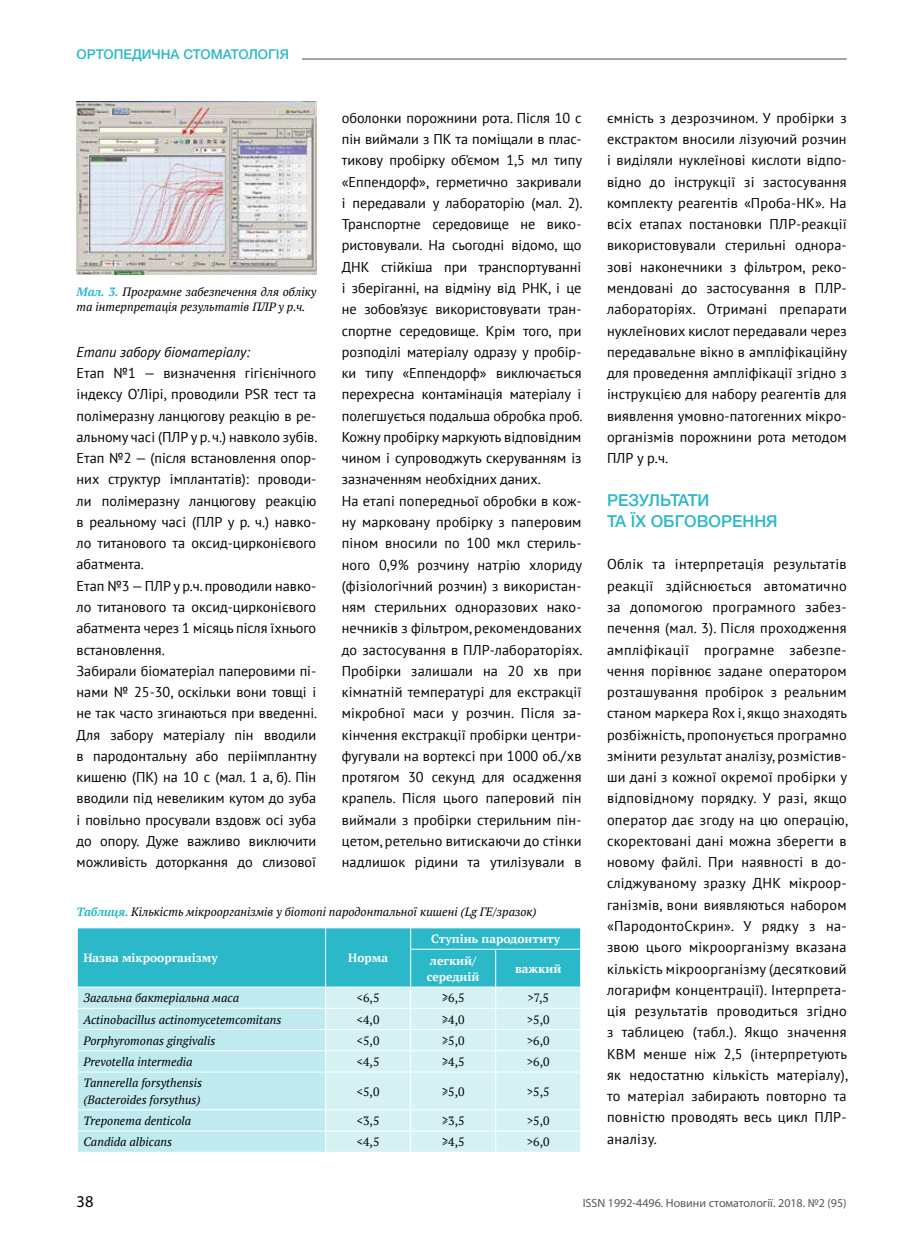
<style>
.page{position:relative;width:902px;height:1259px;background:#fff}
.page>*{position:absolute;margin:0;border:0;box-sizing:border-box;transform-origin:0 0}
.t1{font:500 16.5px/21.3px "Helvetica Neue LTW1 G";color:#2bb8c9}
.t2{font:16.5px "Myriad Pro";color:#000}
.t3{font:14.25px/21.3px "PT Sans";color:#000}
.t4{font:italic 14.25px "PT Sans";color:#000}
.t5{font:500 13.5px "Helvetica Neue LTW1 G";color:#2bb8c9}
.t6{font:italic 12px/16.5px "PT Serif";color:#000}
.t7{font:12px "PT Serif";color:#000}
.t8{font:700 12px/21.3px "PT Serif";color:#fff}
.t9{font:12px "Myriad Pro";color:#575756}
.s1{font-weight:700;color:#2bb8c9}
</style>
<div class="page">
<hr style="left:77px;top:59px;width:769px;height:1px;background:#878787">
<div style="left:77px;top:40px;width:224px;height:27px;background:#fff"></div>
<svg style="left:77px;top:928px;width:504px;height:224px;background:#a7e1e8"></svg>
<img style="left:77px;top:102px;width:239px;height:172px">
<p class="t5" style="left:77px;top:46px;width:214px">ОРТОПЕДИЧНА СТОМАТОЛОГІЯ</p>
<p class="t6" style="left:77px;top:284px;width:241px;line-height:15px"><span class="s1">Мал. 3.</span> Програмне забезпечення для обліку та інтерпретація результатів ПЛР у р.ч.</p>
<p class="t4" style="left:77px;top:342px;width:175px">Етапи забору біоматеріалу:</p>
<p class="t3" style="left:77px;top:362px;width:242px">Етап №1 — визначення гігієнічного індексу О’Лірі, проводили PSR тест та полімеразну ланцюгову реакцію в ре&shy;альному часі (ПЛР у р. ч.) навколо зубів.<br>Етап №2 — (після встановлення опор&shy;них структур імплантатів): проводи&shy;ли полімеразну ланцюгову реакцію в реальному часі (ПЛР у р. ч.) навко&shy;ло титанового та оксид-цирконієвого абатмента.<br>Етап №3 — ПЛР у р.ч. проводили навко&shy;ло титанового та оксид-цирконієвого абатмента через 1 місяць після їхнього встановлення.<br>Забирали біоматеріал паперовими пі&shy;нами № 25-30, оскільки вони товщі і не так часто згинаються при введенні.<br>Для забору матеріалу пін вводили в пародонтальну або періімплантну кишеню (ПК) на 10 с (мал. 1 а, б). Пін вводили під невеликим кутом до зуба і повільно просували вздовж осі зуба до опору. Дуже важливо виключити можливість доторкання до слизової</p>
<p class="t3" style="left:342px;top:107px;width:242px">оболонки порожнини рота. Після 10 с пін виймали з ПК та поміщали в плас&shy;тикову пробірку об’ємом 1,5 мл типу «Еппендорф», герметично закривали і передавали у лабораторію (мал. 2).<br>Транспортне середовище не вико&shy;ристовували. На сьогодні відомо, що ДНК стійкіша при транспортуванні і зберіганні, на відміну від РНК, і це не зобов’язує використовувати тран&shy;спортне середовище. Крім того, при розподілі матеріалу одразу у пробір&shy;ки типу «Еппендорф» виключається перехресна контамінація матеріалу і полегшується подальша обробка проб.<br>Кожну пробірку маркують відповідним чином і супроводжуть скеруванням із зазначенням необхідних даних.<br>На етапі попередньої обробки в кож&shy;ну марковану пробірку з паперовим піном вносили по 100 мкл стериль&shy;ного 0,9% розчину натрію хлориду (фізіологічний розчин) з використан&shy;ням стерильних одноразових нако&shy;нечників з фільтром, рекомендованих до застосування в ПЛР-лабораторіях.<br>Пробірки залишали на 20 хв при кімнатній температурі для екстракції мікробної маси у розчин. Після за&shy;кінчення екстракції пробірки центри&shy;фугували на вортексі при 1000 об./хв протягом 30 секунд для осадження крапель. Після цього паперовий пін виймали з пробірки стерильним пін&shy;цетом, ретельно витискаючи до стінки надлишок рідини та утилізували в</p>
<p class="t6" style="left:77px;top:903px;width:461px"><span class="s1">Таблиця.</span> Кількість мікроорганізмів у біотопі пародонтальної кишені (Lg ГЕ/зразок)</p>
<p class="t8" style="left:83px;top:947px;width:136px">Назва мікроорганізму</p>
<p class="t8" style="left:348px;top:947px;width:41px">Норма</p>
<p class="t8" style="left:430px;top:928px;width:132px">Ступінь пародонтиту легкий/</p>
<p class="t8" style="left:426px;top:966px;width:54px">середній</p>
<p class="t8" style="left:515px;top:957px;width:48px">важкий</p>
<p class="t6" style="left:83px;top:989px;width:157px">Загальна бактеріальна маса</p>
<p class="t7" style="left:357px;top:990px;width:24px">&lt;6,5</p>
<p class="t7" style="left:442px;top:990px;width:24px">≥6,5</p>
<p class="t7" style="left:527px;top:990px;width:23px">&gt;7,5</p>
<p class="t6" style="left:83px;top:1011px;width:199px">Actinobacillus actinomycetemcomitans</p>
<p class="t7" style="left:357px;top:1011px;width:24px">&lt;4,0</p>
<p class="t7" style="left:442px;top:1011px;width:24px">≥4,0</p>
<p class="t7" style="left:527px;top:1011px;width:24px">&gt;5,0</p>
<p class="t6" style="left:83px;top:1032px;width:134px">Porphyromonas gingivalis</p>
<p class="t7" style="left:357px;top:1032px;width:24px">&lt;5,0</p>
<p class="t7" style="left:442px;top:1032px;width:24px">≥5,0</p>
<p class="t7" style="left:527px;top:1032px;width:24px">&gt;6,0</p>
<p class="t6" style="left:83px;top:1053px;width:111px">Prevotella intermedia</p>
<p class="t7" style="left:357px;top:1054px;width:24px">&lt;4,5</p>
<p class="t7" style="left:442px;top:1054px;width:24px">≥4,5</p>
<p class="t7" style="left:527px;top:1054px;width:24px">&gt;6,0</p>
<p class="t6" style="left:83px;top:1074px;width:120px">Tannerella forsythensis (Bacteroides forsythus)</p>
<p class="t7" style="left:357px;top:1083px;width:24px">&lt;5,0</p>
<p class="t7" style="left:442px;top:1083px;width:24px">≥5,0</p>
<p class="t7" style="left:527px;top:1083px;width:24px">&gt;5,5</p>
<p class="t6" style="left:83px;top:1112px;width:109px">Treponema denticola</p>
<p class="t7" style="left:357px;top:1113px;width:24px">&lt;3,5</p>
<p class="t7" style="left:442px;top:1113px;width:24px">≥3,5</p>
<p class="t7" style="left:527px;top:1113px;width:24px">&gt;5,0</p>
<p class="t6" style="left:83px;top:1133px;width:90px">Candida albicans</p>
<p class="t7" style="left:357px;top:1134px;width:24px">&lt;4,5</p>
<p class="t7" style="left:442px;top:1134px;width:24px">≥4,5</p>
<p class="t7" style="left:527px;top:1134px;width:24px">&gt;6,0</p>
<p class="t3" style="left:607px;top:107px;width:242px;text-align:justify">ємність з дезрозчином. У пробірки з екстрактом вносили лізуючий розчин і виділяли нуклеїнові кислоти відпо&shy;відно до інструкції зі застосування комплекту реагентів «Проба-НК». На всіх етапах постановки ПЛР-реакції використовували стерильні однора&shy;зові наконечники з фільтром, реко&shy;мендовані до застосування в ПЛР&shy;лабораторіях. Отримані препарати нуклеїнових кислот передавали через передавальне вікно в ампліфікаційну для проведення ампліфікації згідно з інструкцією для набору реагентів для виявлення умовно-патогенних мікро&shy;організмів порожнини рота методом ПЛР у р.ч.</p>
<p class="t1" style="left:607px;top:489px;width:172px">РЕЗУЛЬТАТИ<br>ТА ЇХ ОБГОВОРЕННЯ</p>
<p class="t3" style="left:607px;top:553px;width:242px;text-align:justify">Облік та інтерпретація результатів реакції здійснюється автоматично за допомогою програмного забез&shy;печення (мал. 3). Після проходження ампліфікації програмне забезпе&shy;чення порівнює задане оператором розташування пробірок з реальним станом маркера Rox і, якщо знаходять розбіжність, пропонується програмно змінити результат аналізу, розмістив&shy;ши дані з кожної окремої пробірки у відповідному порядку. У разі, якщо оператор дає згоду на цю операцію, скоректовані дані можна зберегти в новому файлі. При наявності в до&shy;сліджуваному зразку ДНК мікроор&shy;ганізмів, вони виявляються набором «ПародонтоСкрин». У рядку з на&shy;звою цього мікроорганізму вказана кількість мікроорганізму (десятковий логарифм концентрації). Інтерпрета&shy;ція результатів проводиться згідно з таблицею (табл.). Якщо значення КВМ менше ніж 2,5 (інтерпретують як недостатню кількість матеріалу), то матеріал забирають повторно та повністю проводять весь цикл ПЛР&shy;аналізу.</p>
<p class="t2" style="left:77px;top:1191px;width:18px">38</p>
<p class="t9" style="left:582px;top:1196px;width:265px">ISSN 1992-4496. Новини стоматології. 2018. №2 (95)</p>
</div>
